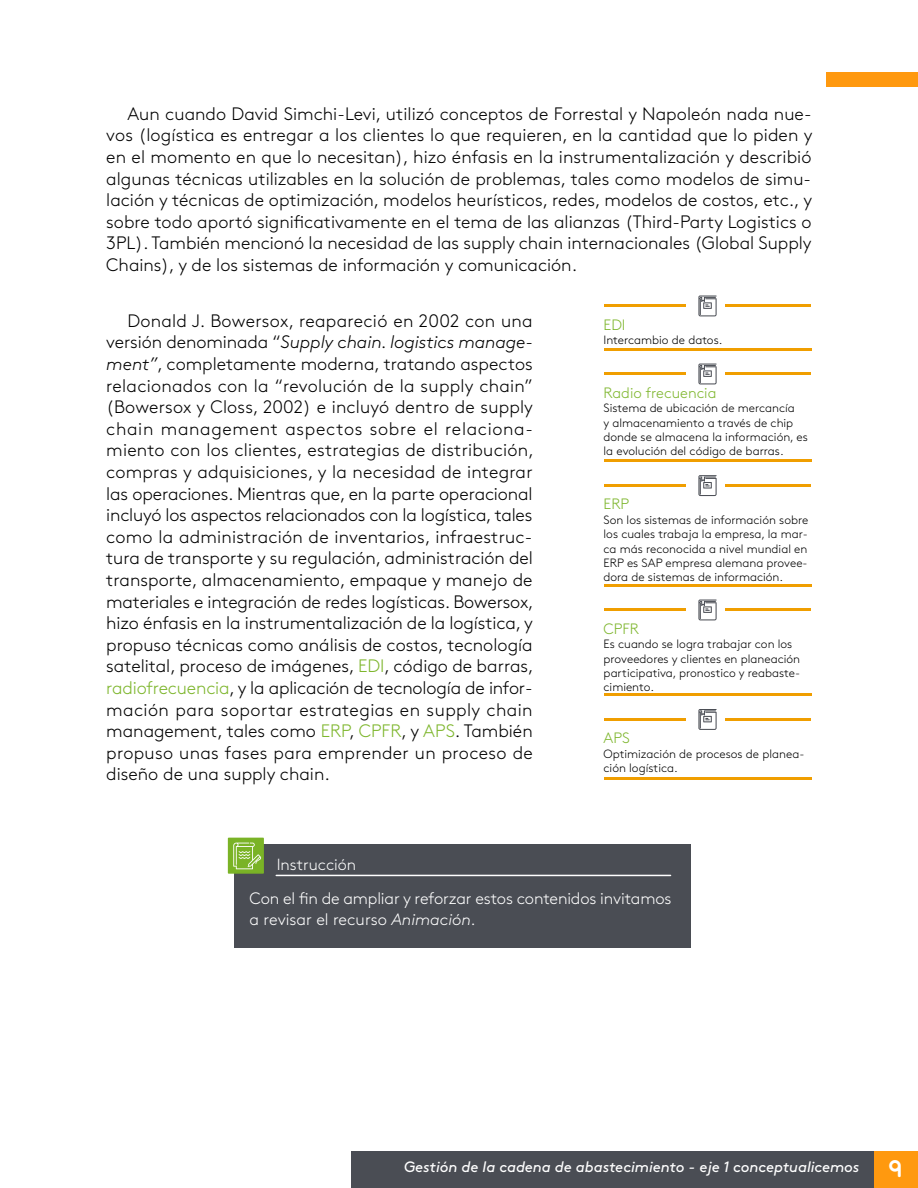
<style>
.page{position:relative;width:918px;height:1188px;background:#fff}
.page>*{position:absolute;margin:0;border:0;box-sizing:border-box;transform-origin:0 0}
.t1{font:300 18px/21.6px "Brown Std";color:#000;text-align:justify}
.t2{font:300 16.5px/21px "Brown Std";letter-spacing:-.01em;color:#fff}
.t3{font:300 16.2px "Brown Std";color:#fff}
.t4{font:italic 15px "Brown Std";letter-spacing:-.005em;color:#fff}
.t5{font:300 15px "Brown Std";color:#7eb62d}
.t6{font:300 12px/14.4px "Brown Std";color:#000}
.s1{font-style:italic}
.s2{color:#7eb62d}
.s3{font-family:"Areandina Voz";font-style:normal;font-size:24px}
</style>
<div class="page">
<div style="left:826px;top:72px;width:92px;height:15px;background:#ff990f"></div>
<div style="left:873px;top:1151px;width:45px;height:37px;background:#ff990f"></div>
<div style="left:351px;top:1151px;width:522px;height:37px;background:#4a4d54"></div>
<hr style="left:604px;top:348px;width:207px;height:3px;background:#f09e00">
<hr style="left:604px;top:305px;width:82px;height:2px;background:#f09e00">
<hr style="left:726px;top:305px;width:85px;height:2px;background:#f09e00">
<svg style="left:698px;top:296px;width:19px;height:20px"></svg>
<hr style="left:604px;top:777px;width:207px;height:3px;background:#f09e00">
<hr style="left:604px;top:718px;width:82px;height:3px;background:#f09e00">
<hr style="left:726px;top:718px;width:85px;height:3px;background:#f09e00">
<svg style="left:698px;top:709px;width:19px;height:21px"></svg>
<hr style="left:604px;top:459px;width:207px;height:3px;background:#f09e00">
<hr style="left:604px;top:373px;width:82px;height:2px;background:#f09e00">
<hr style="left:726px;top:373px;width:85px;height:2px;background:#f09e00">
<svg style="left:698px;top:364px;width:19px;height:20px"></svg>
<hr style="left:604px;top:584px;width:207px;height:3px;background:#f09e00">
<hr style="left:604px;top:484px;width:82px;height:3px;background:#f09e00">
<hr style="left:726px;top:484px;width:85px;height:3px;background:#f09e00">
<svg style="left:698px;top:475px;width:19px;height:21px"></svg>
<hr style="left:604px;top:693px;width:207px;height:3px;background:#f09e00">
<hr style="left:604px;top:609px;width:82px;height:2px;background:#f09e00">
<hr style="left:726px;top:609px;width:85px;height:2px;background:#f09e00">
<svg style="left:698px;top:600px;width:19px;height:20px"></svg>
<div style="left:234px;top:845px;width:456px;height:103px;background:#4a4d54"></div>
<hr style="left:276px;top:875px;width:395px;height:1px;background:#fff">
<svg style="left:228px;top:838px;width:36px;height:36px"></svg>
<svg style="left:233px;top:843px;width:28px;height:26px"></svg>
<p class="t1" style="left:106px;top:103px;width:708px;text-indent:21px">Aun cuando David Simchi-Levi, utilizó conceptos de Forrestal y Napoleón nada nue&shy;vos (logística es entregar a los clientes lo que requieren, en la cantidad que lo piden y en el momento en que lo necesitan), hizo énfasis en la instrumentalización y describió algunas técnicas utilizables en la solución de problemas, tales como modelos de simu&shy;lación y técnicas de optimización, modelos heurísticos, redes, modelos de costos, etc. , y sobre todo aportó significativamente en el tema de las alianzas (Third-Party Logistics o 3PL). También mencionó la necesidad de las supply chain internacionales (Global Supply Chains), y de los sistemas de información y comunicación.</p>
<p class="t1" style="left:106px;top:310px;width:429px;text-indent:21px">Donald J. Bowersox, reapareció en 2002 con una versión denominada “<span class="s1">Supply chain. logistics manage&shy;ment”</span>, completamente moderna, tratando aspectos relacionados con la “revolución de la supply chain” (Bowersox y Closs, 2002) e incluyó dentro de supply chain management aspectos sobre el relaciona&shy;miento con los clientes, estrategias de distribución, compras y adquisiciones, y la necesidad de integrar las operaciones. Mientras que, en la parte operacional incluyó los aspectos relacionados con la logística, tales como la administración de inventarios, infraestruc&shy;tura de transporte y su regulación, administración del transporte, almacenamiento, empaque y manejo de materiales e integración de redes logísticas. Bowersox, hizo énfasis en la instrumentalización de la logística, y propuso técnicas como análisis de costos, tecnología satelital, proceso de imágenes, <span class="s2">EDI</span>, código de barras, <span class="s2">radiofrecuencia</span>, y la aplicación de tecnología de infor&shy;mación para soportar estrategias en supply chain management, tales como <span class="s2">ERP</span>, <span class="s2">CPFR</span>, y <span class="s2">APS</span>. También propuso unas fases para emprender un proceso de diseño de una supply chain.</p>
<p class="t5" style="left:604px;top:316px;width:23px">EDI</p>
<p class="t6" style="left:604px;top:333px;width:118px">Intercambio de datos.</p>
<p class="t5" style="left:604px;top:384px;width:114px">Radio frecuencia</p>
<p class="t6" style="left:604px;top:401px;width:206px">Sistema de ubicación de mercancía<br>y almacenamiento a través de chip donde se almacena la información, es la evolución del código de barras.</p>
<p class="t5" style="left:604px;top:496px;width:27px">ERP</p>
<p class="t6" style="left:604px;top:513px;width:206px;text-align:justify">Son los sistemas de información sobre los cuales trabaja la empresa, la mar&shy;ca más reconocida a nivel mundial en ERP es SAP empresa alemana provee&shy;dora de sistemas de información.</p>
<p class="t5" style="left:604px;top:620px;width:37px">CPFR</p>
<p class="t6" style="left:604px;top:637px;width:198px">Es cuando se logra trabajar con los proveedores y clientes en planeación participativa, pronostico y reabaste&shy;cimiento.</p>
<p class="t5" style="left:604px;top:730px;width:28px">APS</p>
<p class="t6" style="left:604px;top:746px;width:202px">Optimización de procesos de planea&shy;ción logística.</p>
<p class="t3" style="left:277px;top:855px;width:81px">Instrucción</p>
<p class="t2" style="left:250px;top:888px;width:423px">Con el fin de ampliar y reforzar estos contenidos invitamos a revisar el recurso <span class="s1">Animación.</span></p>
<p class="t4" style="left:404px;top:1158px;width:500px">Gestión de la cadena de abastecimiento - eje 1 conceptualicemos <span class="s3">9</span></p>
</div>
